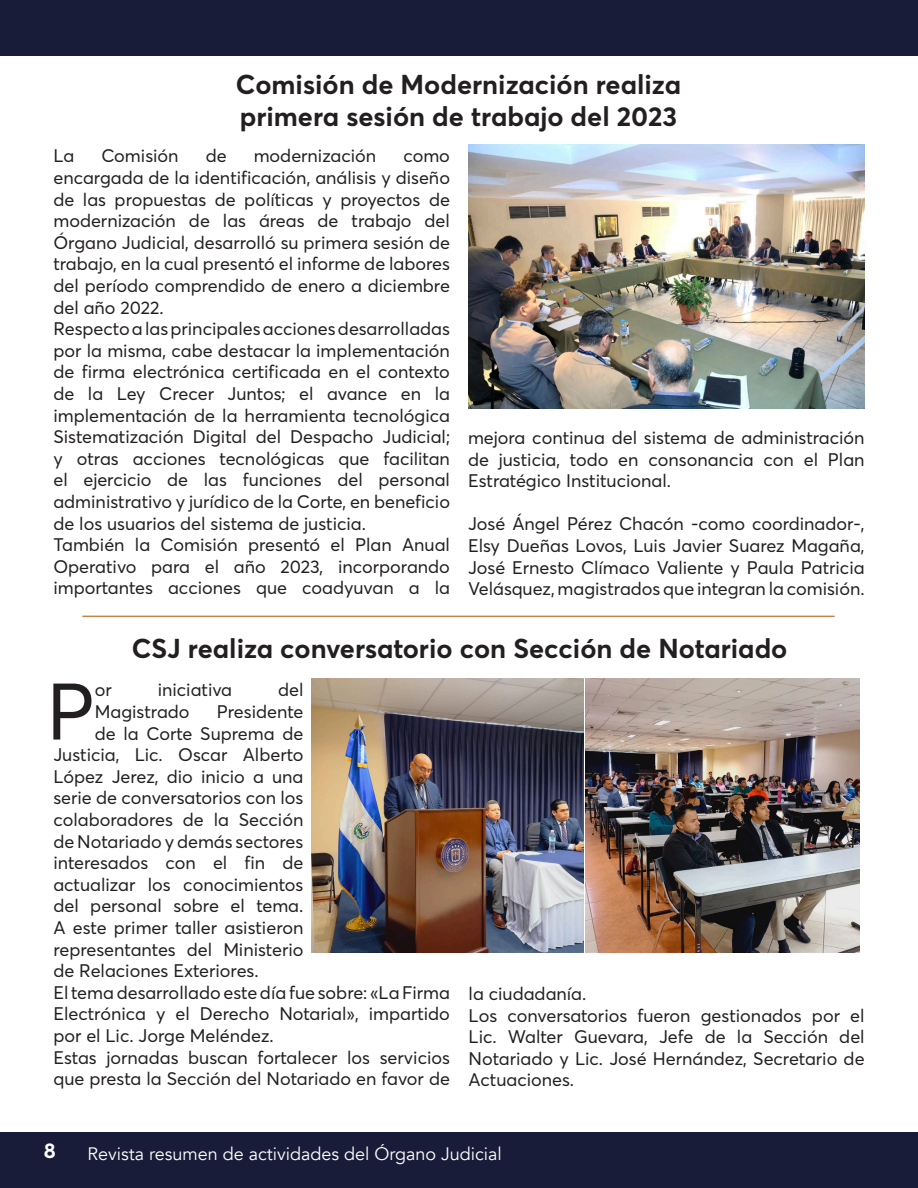
<style>
.page{position:relative;width:918px;height:1188px;background:#fff}
.page>*{position:absolute;margin:0;border:0;box-sizing:border-box;transform-origin:0 0}
.t1{font:78.9px "Averta Demo PE";color:#231f20}
.t2{font:700 27px "Averta";color:#231f20}
.t3{font:700 21px "Averta";color:#fff}
.t4{font:18px/21.6px "Averta Demo PE";color:#231f20;text-align:justify}
.t5{font:18px "Avenir";color:#fff}
</style>
<div class="page">
<div style="left:0;top:1133px;width:918px;height:55px;background:#191c38"></div>
<div style="left:0;top:0;width:918px;height:55px;background:#191c38"></div>
<hr style="left:82px;top:616px;width:753px;height:1px;background:#bd8748">
<img style="left:468px;top:145px;width:396px;height:264px">
<img style="left:312px;top:679px;width:547px;height:273px">
<p class="t2" style="left:236px;top:67px;width:447px">Comisión de Modernización realiza</p>
<p class="t2" style="left:240px;top:99px;width:439px">primera sesión de trabajo del 2023</p>
<p class="t4" style="left:53px;top:144px;width:22px">La</p>
<p class="t4" style="left:101px;top:144px;width:79px">Comisión</p>
<p class="t4" style="left:206px;top:144px;width:22px">de</p>
<p class="t4" style="left:254px;top:144px;width:124px">modernización</p>
<p class="t4" style="left:53px;top:144px;width:398px;text-indent:350px">como encargada de la identificación, análisis y diseño de las propuestas de políticas y proyectos de modernización de las áreas de trabajo del Órgano Judicial, desarrolló su primera sesión de trabajo, en la cual presentó el informe de labores del período comprendido de enero a diciembre del año 2022.</p>
<p class="t4" style="left:53px;top:317px;width:398px">Respecto a las principales acciones desarrolladas por la misma, cabe destacar la implementación de firma electrónica certificada en el contexto de la Ley Crecer Juntos; el avance en la implementación de la herramienta tecnológica Sistematización Digital del Despacho Judicial; y otras acciones tecnológicas que facilitan el ejercicio de las funciones del personal administrativo y jurídico de la Corte, en beneficio de los usuarios del sistema de justicia.</p>
<p class="t4" style="left:53px;top:533px;width:398px">También la Comisión presentó el Plan Anual Operativo para el año 2023, incorporando importantes acciones que coadyuvan a la</p>
<p class="t4" style="left:468px;top:426px;width:398px">mejora continua del sistema de administración de justicia, todo en consonancia con el Plan Estratégico Institucional.</p>
<p class="t4" style="left:468px;top:513px;width:398px">José Ángel Pérez Chacón -como coordinador-, Elsy Dueñas Lovos, Luis Javier Suarez Magaña, José Ernesto Clímaco Valiente y Paula Patricia Velásquez, magistrados que integran la comisión.</p>
<p class="t2" style="left:132px;top:631px;width:657px">CSJ realiza conversatorio con Sección de Notariado</p>
<p class="t1" style="left:46px;top:657px;width:50px">P</p>
<p class="t4" style="left:95px;top:678px;width:19px">or</p>
<p class="t4" style="left:158px;top:678px;width:76px">iniciativa</p>
<p class="t4" style="left:278px;top:678px;width:27px">del</p>
<p class="t4" style="left:95px;top:700px;width:96px">Magistrado</p>
<p class="t4" style="left:217px;top:700px;width:88px">Presidente</p>
<p class="t4" style="left:95px;top:722px;width:210px">de la Corte Suprema de</p>
<p class="t4" style="left:53px;top:743px;width:252px">Justicia, Lic. Oscar Alberto</p>
<p class="t4" style="left:53px;top:765px;width:252px">López Jerez, dio inicio a una</p>
<p class="t4" style="left:53px;top:786px;width:252px">serie de conversatorios con los</p>
<p class="t4" style="left:53px;top:808px;width:252px">colaboradores de la Sección</p>
<p class="t4" style="left:53px;top:830px;width:252px">de Notariado y demás sectores</p>
<p class="t4" style="left:53px;top:851px;width:252px">interesados con el fin de</p>
<p class="t4" style="left:53px;top:873px;width:252px">actualizar los conocimientos</p>
<p class="t4" style="left:53px;top:894px;width:252px">del personal sobre el tema.</p>
<p class="t4" style="left:53px;top:916px;width:252px">A este primer taller asistieron</p>
<p class="t4" style="left:53px;top:938px;width:252px">representantes del Ministerio</p>
<p class="t4" style="left:53px;top:959px;width:207px">de Relaciones Exteriores.</p>
<p class="t4" style="left:53px;top:981px;width:398px">El tema desarrollado este día fue sobre: «La Firma Electrónica y el Derecho Notarial», impartido por el Lic. Jorge Meléndez.</p>
<p class="t4" style="left:53px;top:1046px;width:398px">Estas jornadas buscan fortalecer los servicios que presta la Sección del Notariado en favor de</p>
<p class="t4" style="left:469px;top:982px;width:119px">la ciudadanía.</p>
<p class="t4" style="left:469px;top:1004px;width:398px">Los conversatorios fueron gestionados por el Lic. Walter Guevara, Jefe de la Sección del Notariado y Lic. José Hernández, Secretario de Actuaciones.</p>
<p class="t3" style="left:44px;top:1137px;width:14px">8</p>
<p class="t5" style="left:87px;top:1143px;width:416px">Revista resumen de actividades del Órgano Judicial</p>
</div>
